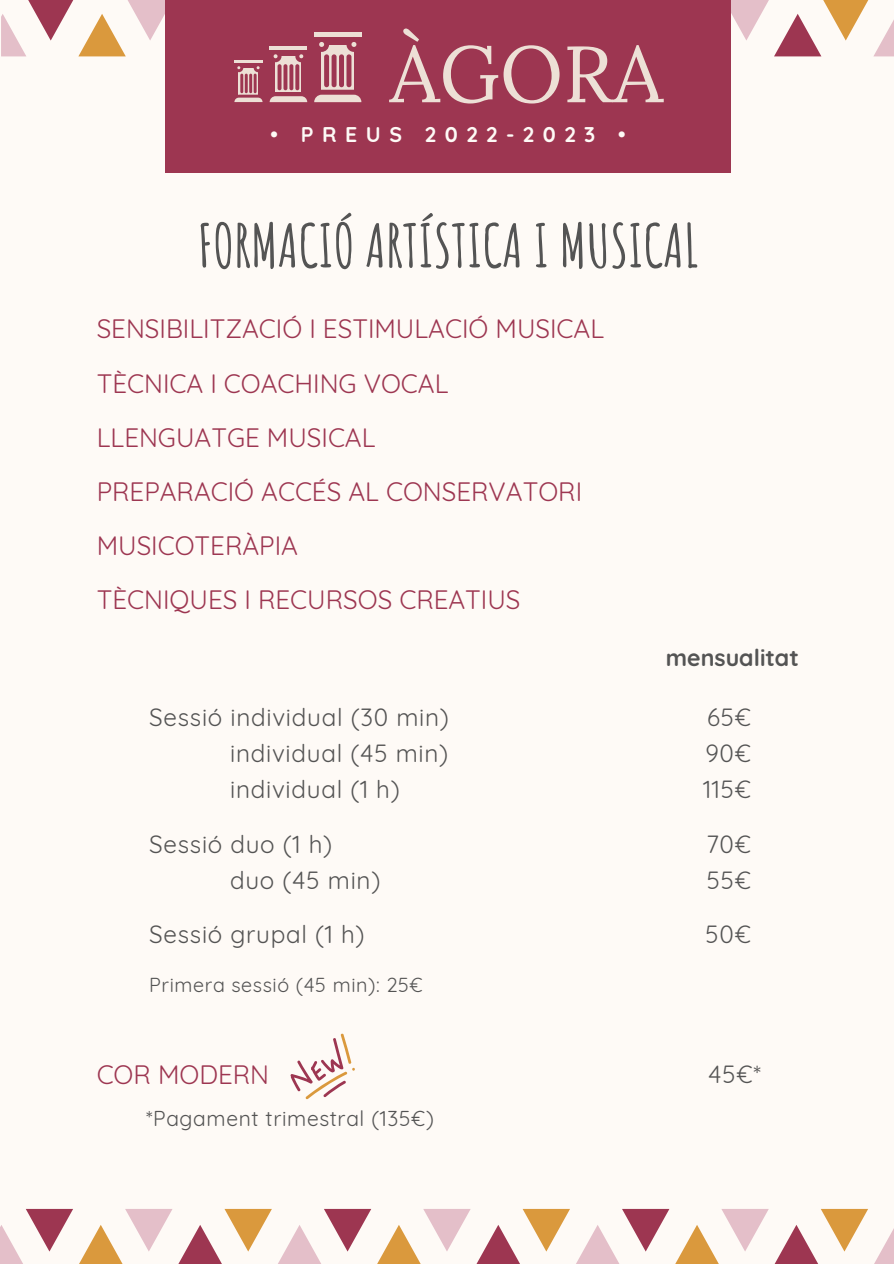
<style>
.page{position:relative;width:894px;height:1264px;background:#fff}
.page>*{position:absolute;margin:0;border:0;box-sizing:border-box;transform-origin:0 0}
.t1{font:79.5px "Lora";color:#ede0d6}
.t2{font:700 58.95px "Amatic SC";color:#545454}
.t3{font:25.95px "Quicksand";color:#9d3651}
.t4{font:24.3px "Quicksand";letter-spacing:.03em;color:#545454}
.t5{font:700 23.25px "Quicksand";color:#545454}
.t6{font:700 21.15px "Quicksand";letter-spacing:.4em;color:#fefaf6}
.t7{font:21px "Quicksand";letter-spacing:.03em;color:#545454}
.t8{font:19.8px "Quicksand";letter-spacing:.03em;color:#545454}
</style>
<div class="page">
<div style="left:0;top:0;width:893px;height:1263px;background:#fefaf6"></div>
<div style="left:165px;top:0;width:565px;height:173px;background:#9d3651"></div>
<svg style="left:290px;top:1033px;width:65px;height:66px"></svg>
<svg style="left:0;top:1208px;width:893px;height:55px"></svg>
<svg style="left:275px;top:72px;width:26px;height:20px"></svg>
<svg style="left:295px;top:64px;width:4px;height:26px"></svg>
<svg style="left:283px;top:64px;width:4px;height:26px"></svg>
<svg style="left:289px;top:64px;width:4px;height:26px"></svg>
<svg style="left:277px;top:64px;width:4px;height:26px"></svg>
<svg style="left:269px;top:96px;width:38px;height:6px"></svg>
<svg style="left:321px;top:72px;width:33px;height:18px"></svg>
<div style="left:346px;top:54px;width:5px;height:33px;background:#9d3651;border-radius:2px"></div>
<div style="left:331px;top:54px;width:5px;height:33px;background:#9d3651;border-radius:2px"></div>
<div style="left:339px;top:54px;width:5px;height:33px;background:#9d3651;border-radius:2px"></div>
<div style="left:324px;top:54px;width:5px;height:33px;background:#9d3651;border-radius:2px"></div>
<svg style="left:314px;top:95px;width:47px;height:7px"></svg>
<svg style="left:239px;top:72px;width:19px;height:23px"></svg>
<hr style="left:253px;top:74px;width:3px;height:19px;background:#9d3651">
<hr style="left:245px;top:74px;width:3px;height:19px;background:#9d3651">
<hr style="left:249px;top:74px;width:3px;height:19px;background:#9d3651">
<hr style="left:240px;top:74px;width:3px;height:19px;background:#9d3651">
<svg style="left:234px;top:98px;width:28px;height:4px"></svg>
<svg style="left:1px;top:0;width:892px;height:72px"></svg>
<p class="t1" style="left:389px;top:22px;width:274px">ÀGORA</p>
<p class="t6" style="left:270px;top:120px;width:356px">• PREUS 2022-2023 •</p>
<p class="t2" style="left:197px;top:208px;width:502px">FORMACIÓ ARTÍSTICA I MUSICAL</p>
<p class="t3" style="left:97px;top:312px;width:509px">SENSIBILITZACIÓ I ESTIMULACIÓ MUSICAL</p>
<p class="t3" style="left:97px;top:366px;width:353px">TÈCNICA I COACHING VOCAL</p>
<p class="t3" style="left:97px;top:420px;width:280px">LLENGUATGE MUSICAL</p>
<p class="t3" style="left:97px;top:475px;width:487px">PREPARACIÓ ACCÉS AL CONSERVATORI</p>
<p class="t3" style="left:97px;top:529px;width:203px">MUSICOTERÀPIA</p>
<p class="t3" style="left:97px;top:583px;width:425px">TÈCNIQUES I RECURSOS CREATIUS</p>
<p class="t4" style="left:149px;top:702px;width:301px">Sessió individual (30 min)</p>
<p class="t4" style="left:230px;top:738px;width:220px">individual (45 min)</p>
<p class="t4" style="left:230px;top:774px;width:171px">individual (1 h)</p>
<p class="t4" style="left:149px;top:828px;width:184px">Sessió duo (1 h)</p>
<p class="t4" style="left:230px;top:864px;width:152px">duo (45 min)</p>
<p class="t4" style="left:149px;top:918px;width:217px">Sessió grupal (1 h)</p>
<p class="t8" style="left:149px;top:971px;width:275px">Primera sessió (45 min): 25€</p>
<p class="t5" style="left:665px;top:642px;width:134px">mensualitat</p>
<p class="t4" style="left:706px;top:702px;width:46px">65€</p>
<p class="t4" style="left:705px;top:738px;width:47px">90€</p>
<p class="t4" style="left:703px;top:774px;width:49px">115€</p>
<p class="t4" style="left:706px;top:828px;width:46px">70€</p>
<p class="t4" style="left:706px;top:864px;width:46px">55€</p>
<p class="t4" style="left:705px;top:918px;width:47px">50€</p>
<p class="t3" style="left:97px;top:1058px;width:174px">COR MODERN</p>
<p class="t4" style="left:708px;top:1059px;width:54px">45€*</p>
<p class="t7" style="left:146px;top:1104px;width:289px">*Pagament trimestral (135€)</p>
</div>
